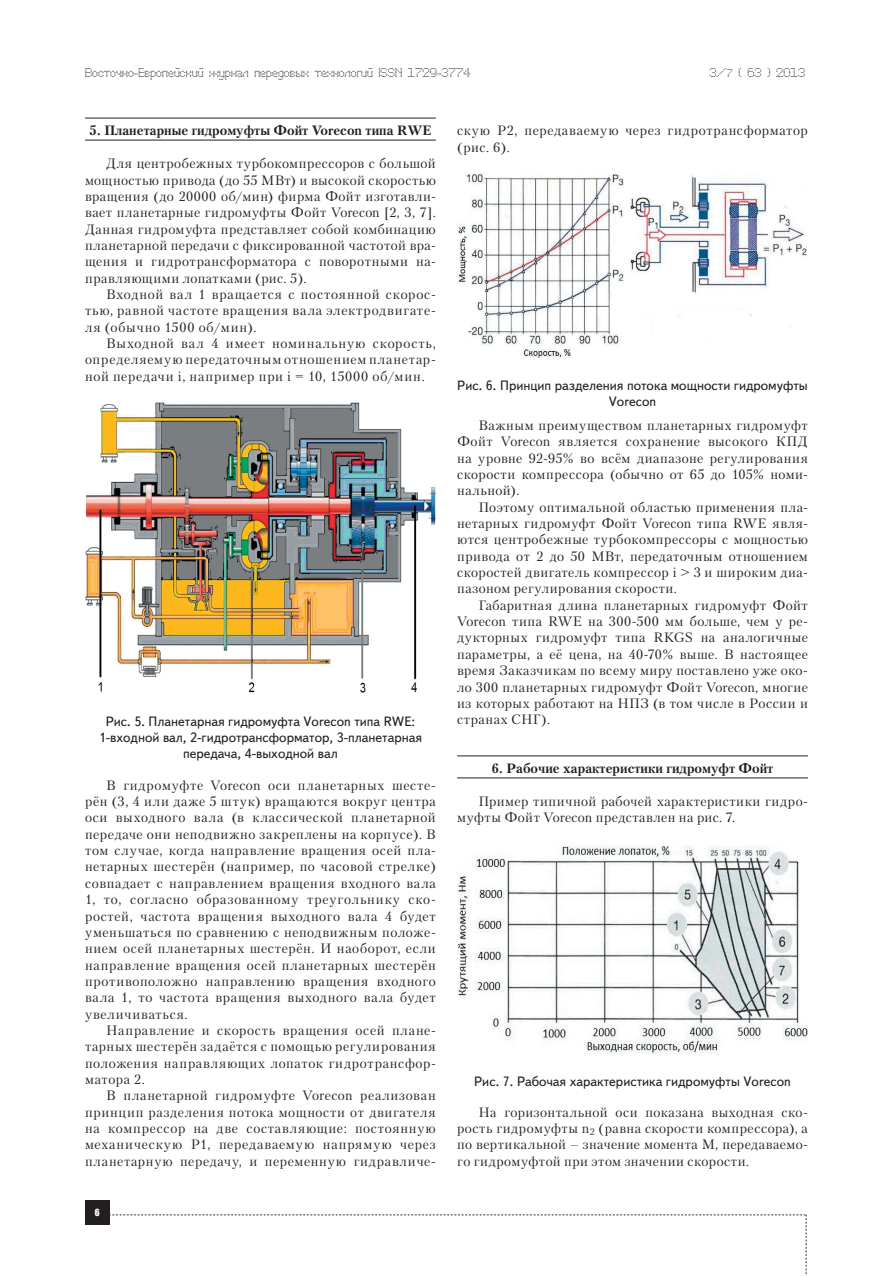
<style>
.page{position:relative;width:893px;height:1276px;background:#fff}
.page>*{position:absolute;margin:0;border:0;box-sizing:border-box;transform-origin:0 0}
.t1{font:13.5px/16.4px "Petersburg C";letter-spacing:.045em;color:#231f20;text-align:justify}
.t2{font:13.5px/16.2px "Text Book C";color:#231f20;text-align:center}
.t3{font:700 13.5px "Petersburg C";color:#231f20}
.t4{font:12px "Perfo";letter-spacing:.015em;color:#231f20}
.t5{font:9px "Impact";color:#fff}
.s1{font-size:10.5px}
</style>
<div class="page">
<div style="left:85px;top:1200px;width:24px;height:25px;background:#231f20"></div>
<svg style="left:109px;top:1214px;width:698px;height:62px"></svg>
<hr style="left:85px;top:118px;width:351px;height:1px;background:#231f20">
<hr style="left:85px;top:140px;width:351px;height:1px;background:#231f20">
<img style="left:85px;top:402px;width:351px;height:291px">
<hr style="left:457px;top:755px;width:351px;height:1px;background:#231f20">
<hr style="left:457px;top:777px;width:351px;height:1px;background:#231f20">
<img style="left:457px;top:173px;width:349px;height:185px">
<img style="left:457px;top:846px;width:351px;height:208px">
<p class="t4" style="left:85px;top:65px;width:387px">Восточно-Европейский журнал передовых технологий ISSN 1729-3774</p>
<p class="t4" style="left:709px;top:65px;width:97px">3/<span class="s1">7</span> ( 63 ) 2013</p>
<p class="t3" style="left:90px;top:122px;width:343px">5. Планетарные гидромуфты Фойт Vorecon типа RWE</p>
<p class="t1" style="left:85px;top:155px;width:352px;text-indent:21px">Для центробежных турбокомпрессоров с большой мощностью привода (до 55 МВт) и высокой скоростью вращения (до 20000 об/мин) фирма Фойт изготавли&shy;вает планетарные гидромуфты Фойт Vorecon [2, 3, 7].<br>Данная гидромуфта представляет собой комбинацию планетарной передачи с фиксированной частотой вра&shy;щения и гидротрансформатора с поворотными на&shy;правляющими лопатками (рис. 5).</p>
<p class="t1" style="left:85px;top:286px;width:352px;text-indent:21px">Входной вал 1 вращается с постоянной скорос&shy;тью, равной частоте вращения вала электродвигате&shy;ля (обычно 1500 об/мин).</p>
<p class="t1" style="left:85px;top:335px;width:352px;text-indent:21px">Выходной вал 4 имеет номинальную скорость, определяемую передаточным отношением планетар&shy;ной передачи i, например при i = 10, 15000 об/мин.</p>
<p class="t2" style="left:99px;top:713px;width:325px">Рис. 5. Планетарная гидромуфта Vorecon типа RWE:<br>1-входной вал, 2-гидротрансформатор, 3-планетарная передача, 4-выходной вал</p>
<p class="t1" style="left:85px;top:776px;width:352px;text-indent:21px">В гидромуфте Vorecon оси планетарных шесте&shy;рён (3, 4 или даже 5 штук) вращаются вокруг центра оси выходного вала (в классической планетарной передаче они неподвижно закреплены на корпусе). В том случае, когда направление вращения осей пла&shy;нетарных шестерён (например, по часовой стрелке) совпадает с направлением вращения входного вала 1, то, согласно образованному треугольнику ско&shy;ростей, частота вращения выходного вала 4 будет уменьшаться по сравнению с неподвижным положе&shy;нием осей планетарных шестерён. И наоборот, если направление вращения осей планетарных шестерён противоположно направлению вращения входного вала 1, то частота вращения выходного вала будет увеличиваться.</p>
<p class="t1" style="left:85px;top:1022px;width:352px;text-indent:21px">Направление и скорость вращения осей плане&shy;тарных шестерён задаётся с помощью регулирования положения направляющих лопаток гидротрансфор&shy;матора 2.</p>
<p class="t1" style="left:85px;top:1087px;width:352px;text-indent:21px">В планетарной гидромуфте Vorecon реализован принцип разделения потока мощности от двигателя на компрессор на две составляющие: постоянную механическую Р1, передаваемую напрямую через планетарную передачу, и переменную гидравличе-</p>
<p class="t5" style="left:95px;top:1205px;width:6px">6</p>
<p class="t1" style="left:457px;top:122px;width:352px">скую Р2, передаваемую через гидротрансформатор (рис. 6).</p>
<p class="t2" style="left:457px;top:378px;width:352px">Рис. 6. Принцип разделения потока мощности гидромуфты<br>Vorecon</p>
<p class="t1" style="left:457px;top:417px;width:352px;text-indent:21px">Важным преимуществом планетарных гидромуфт Фойт Vorecon является сохранение высокого КПД на уровне 92-95% во всём диапазоне регулирования скорости компрессора (обычно от 65 до 105% номи&shy;нальной).</p>
<p class="t1" style="left:457px;top:498px;width:352px;text-indent:21px">Поэтому оптимальной областью применения пла&shy;нетарных гидромуфт Фойт Vorecon типа RWE явля&shy;ются центробежные турбокомпрессоры с мощностью привода от 2 до 50 МВт, передаточным отношением скоростей двигатель компрессор i &gt; 3 и широким диа&shy;пазоном регулирования скорости.</p>
<p class="t1" style="left:457px;top:597px;width:352px;text-indent:21px">Габаритная длина планетарных гидромуфт Фойт Vorecon типа RWE на 300-500 мм больше, чем у ре&shy;дукторных гидромуфт типа RKGS на аналогичные параметры, а её цена, на 40-70% выше. В настоящее время Заказчикам по всему миру поставлено уже око&shy;ло 300 планетарных гидромуфт Фойт Vorecon, многие из которых работают на НПЗ (в том числе в России и странах СНГ).</p>
<p class="t3" style="left:492px;top:760px;width:283px">6. Рабочие характеристики гидромуфт Фойт</p>
<p class="t1" style="left:457px;top:793px;width:352px;text-indent:21px">Пример типичной рабочей характеристики гидро&shy;муфты Фойт Vorecon представлен на рис. 7.</p>
<p class="t2" style="left:474px;top:1074px;width:318px">Рис. 7. Рабочая характеристика гидромуфты Vorecon</p>
<p class="t1" style="left:457px;top:1103px;width:352px;text-indent:21px">На горизонтальной оси показана выходная ско&shy;рость гидромуфты n<sub>2</sub> (равна скорости компрессора), а по вертикальной – значение момента М, передаваемо&shy;го гидромуфтой при этом значении скорости.</p>
</div>
